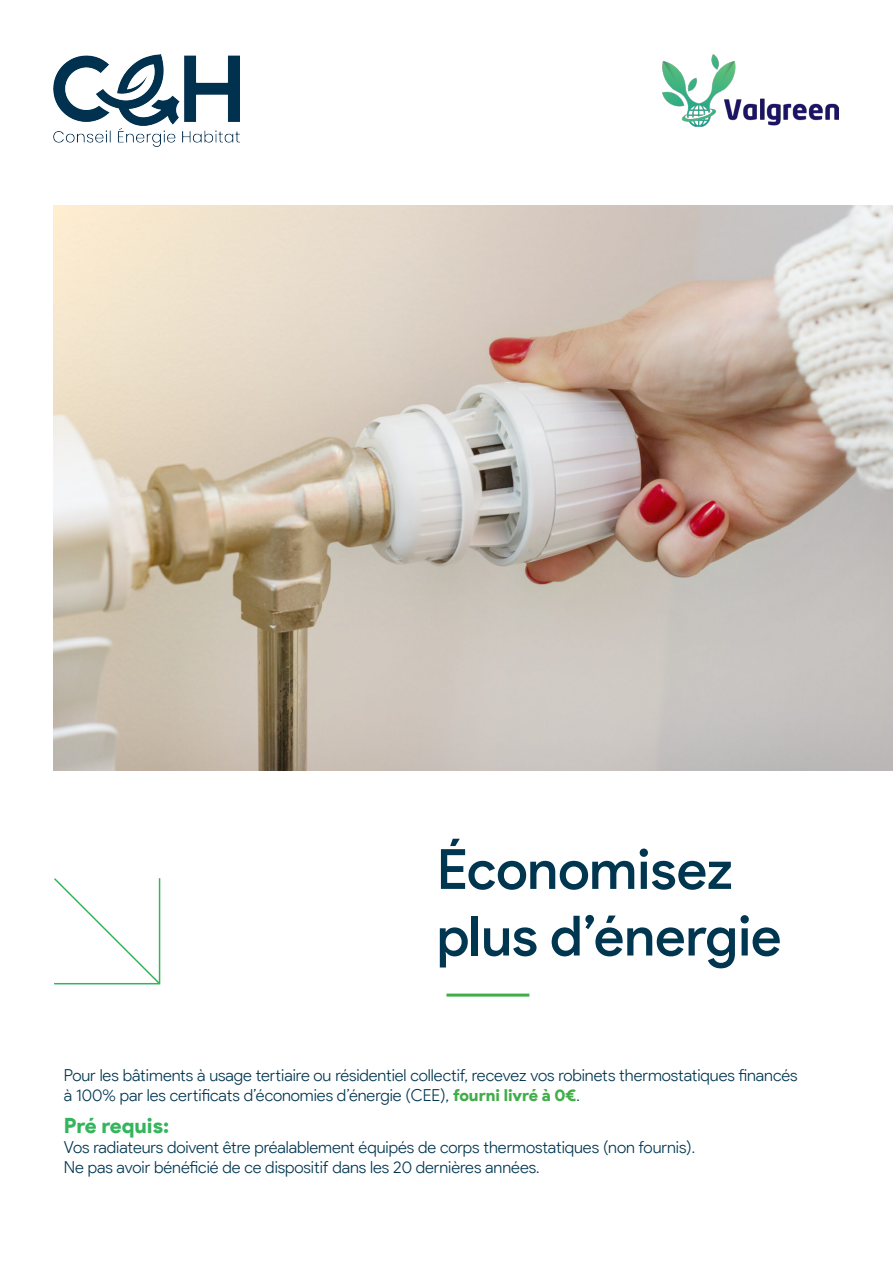
<style>
.page{position:relative;width:893px;height:1263px;background:#fff}
.page>*{position:absolute;margin:0;border:0;box-sizing:border-box;transform-origin:0 0}
.t1{font:500 55.5px/66.6px "Product Sans";color:#003650}
.t2{font:900 21px "Product Sans";color:#34b55c}
.t3{font:300 16.5px/19.8px "Product Sans";color:#003650}
.s1{font-weight:900;color:#41ad49}
</style>
<div class="page">
<img style="left:54px;top:205px;width:839px;height:566px">
<svg style="left:54px;top:878px;width:107px;height:107px"></svg>
<hr style="left:446px;top:993px;width:83px;height:3px;background:#41ad49">
<img style="left:662px;top:54px;width:177px;height:73px">
<img style="left:54px;top:54px;width:186px;height:92px">
<h1 class="t1" style="left:437px;top:836px;width:346px">Économisez plus d’énergie</h1>
<p class="t3" style="left:64px;top:1065px;width:735px">Pour les bâtiments à usage tertiaire ou résidentiel collectif, recevez vos robinets thermostatiques financés à 100% par les certificats d’économies d’énergie (CEE), <span class="s1">fourni livré à 0€</span>.</p>
<p class="t2" style="left:64px;top:1113px;width:107px">Pré requis:</p>
<p class="t3" style="left:64px;top:1137px;width:633px">Vos radiateurs doivent être préalablement équipés de corps thermostatiques (non fournis).<br>Ne pas avoir bénéficié de ce dispositif dans les 20 dernières années.</p>
</div>
